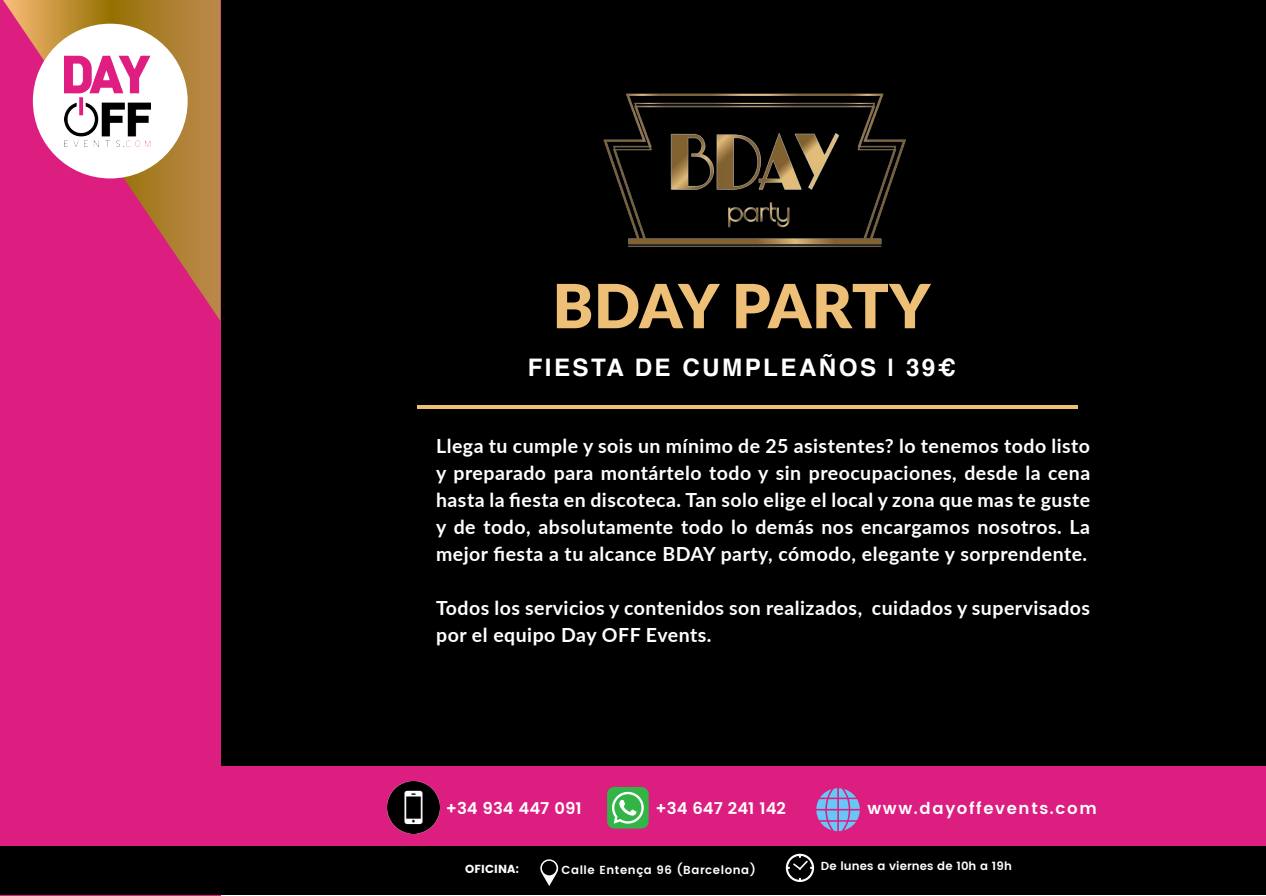
<style>
.page{position:relative;width:1266px;height:896px;background:#fff}
.page>*{position:absolute;margin:0;border:0;box-sizing:border-box;transform-origin:0 0}
.t1{font:900 60.9px "Lato";letter-spacing:-.005em;color:#eebf76}
.t2{font:700 24.15px "Helvetica";letter-spacing:.1em;color:#fff}
.t3{font:700 19.5px/27px "Lato";letter-spacing:.025em;color:#fff;text-align:justify}
.t4{font:600 16.35px "Poppins";color:#fff}
.t5{font:600 16.35px "Poppins";letter-spacing:.1em;color:#fff}
.t6{font:600 11.7px "Poppins";letter-spacing:.05em;color:#fff}
.t7{font:600 11.7px "Poppins";letter-spacing:.01em;color:#fff}
.t8{font:11.7px "Poppins";letter-spacing:.01em;color:#fff}
</style>
<div class="page">
<div style="left:220px;top:0;width:1046px;height:894px;background:#000"></div>
<div style="left:207px;top:767px;width:1059px;height:79px;background:#db1e80"></div>
<div style="left:607px;top:787px;width:42px;height:41px;background:#32b546;border-radius:7px"></div>
<svg style="left:612px;top:792px;width:32px;height:32px"></svg>
<img style="left:388px;top:782px;width:51px;height:51px">
<svg style="left:816px;top:788px;width:44px;height:43px"></svg>
<div style="left:0;top:0;width:220px;height:896px;background:#db1e80"></div>
<svg style="left:3px;top:0;width:217px;height:320px"></svg>
<div style="left:33px;top:24px;width:155px;height:154px;background:#fff;border-radius:50%"></div>
<img style="left:64px;top:56px;width:87px;height:90px">
<div style="left:0;top:846px;width:1266px;height:48px;background:#000"></div>
<svg style="left:786px;top:854px;width:28px;height:28px"></svg>
<svg style="left:540px;top:859px;width:18px;height:27px"></svg>
<div style="left:542px;top:861px;width:14px;height:14px;background:#000;border-radius:50%"></div>
<hr style="left:417px;top:406px;width:660px;height:3px;background:#eebf76">
<img style="left:603px;top:93px;width:303px;height:154px">
<h1 class="t1" style="left:552px;top:260px;width:379px">BDAY PARTY</h1>
<p class="t2" style="left:528px;top:348px;width:430px">FIESTA DE CUMPLEAÑOS | 39€</p>
<p class="t3" style="left:436px;top:432px;width:656px">Llega tu cumple y sois un mínimo de 25 asistentes? lo tenemos todo listo y preparado para montártelo todo y sin preocupaciones, desde la cena hasta la fiesta en discoteca. Tan solo elige el local y zona que mas te guste y de todo, absolutamente todo lo demás nos encargamos nosotros. La mejor fiesta a tu alcance BDAY party, cómodo, elegante y sorprendente.</p>
<p class="t3" style="left:436px;top:594px;width:655px">Todos los servicios y contenidos son realizados, cuidados y supervisados por el equipo Day OFF Events.</p>
<p class="t4" style="left:446px;top:796px;width:137px">+34 934 447 091</p>
<p class="t4" style="left:656px;top:796px;width:132px">+34 647 241 142</p>
<p class="t5" style="left:867px;top:796px;width:231px">www.dayoffevents.com</p>
<p class="t8" style="left:465px;top:862px;width:56px">OFICINA:</p>
<p class="t6" style="left:561px;top:861px;width:196px">Calle Entença 96 (Barcelona)</p>
<p class="t7" style="left:821px;top:857px;width:192px">De lunes a viernes de 10h a 19h</p>
</div>
